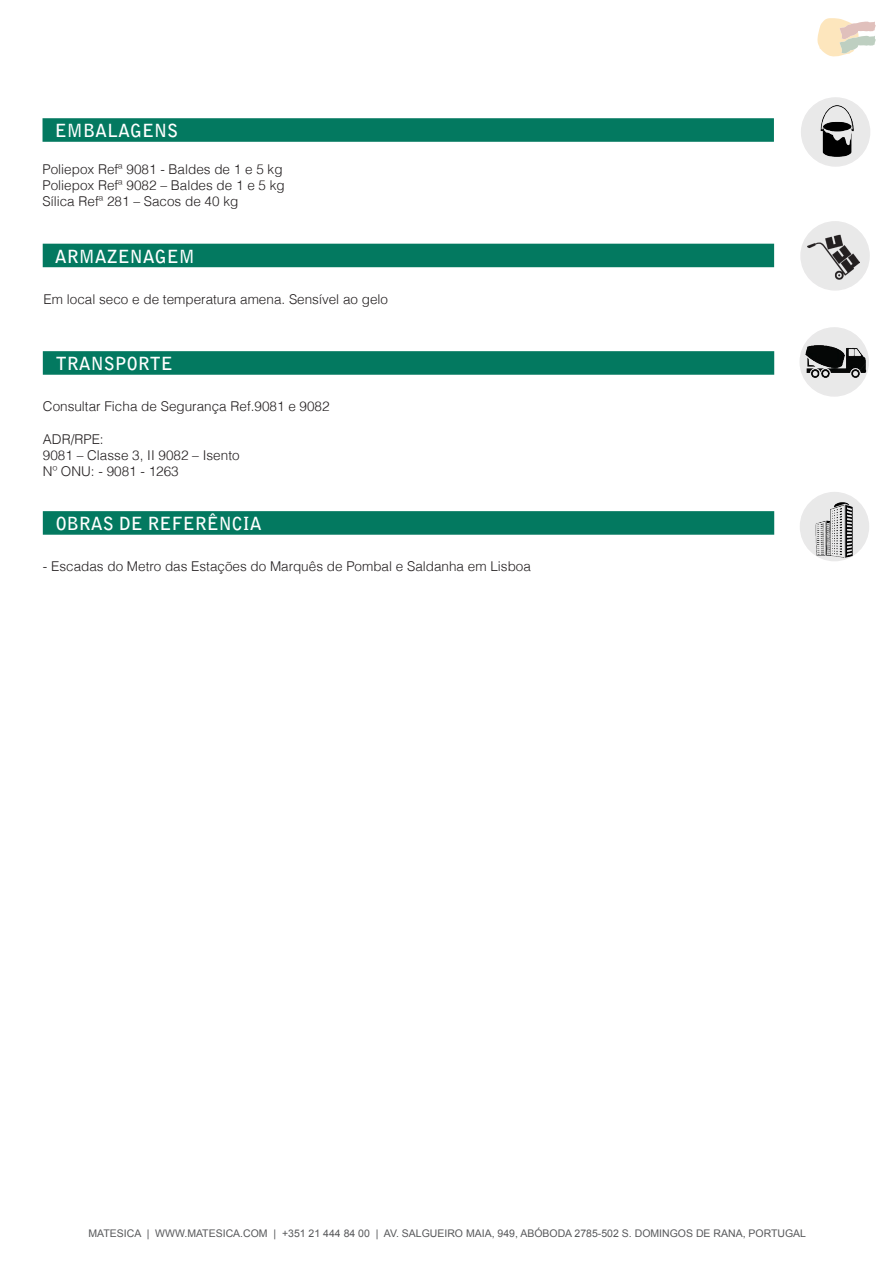
<style>
.page{position:relative;width:893px;height:1263px;background:#fff}
.page>*{position:absolute;margin:0;border:0;box-sizing:border-box;transform-origin:0 0}
.t1{font:700 18px "Bell Gothic Std";color:#fff}
.t2{font:300 13.5px "Helvetica";color:#231f20}
.t3{font:10.5px "Arial";color:#57585a}
</style>
<div class="page">
<svg style="left:817px;top:18px;width:59px;height:39px"></svg>
<div style="left:800px;top:328px;width:68px;height:68px;background:#e9e9e9;border-radius:50%"></div>
<div style="left:799px;top:327px;width:70px;height:70px;border:2px solid #231f20;border-radius:50%"></div>
<img style="left:799px;top:341px;width:70px;height:44px">
<div style="left:800px;top:493px;width:68px;height:68px;background:#e9e9e9;border-radius:50%"></div>
<div style="left:800px;top:492px;width:69px;height:69px;border:2px solid #231f20;border-radius:50%"></div>
<img style="left:811px;top:493px;width:49px;height:68px">
<div style="left:801px;top:222px;width:68px;height:68px;background:#e9e9e9;border-radius:50%"></div>
<div style="left:800px;top:221px;width:70px;height:70px;border:2px solid #231f20;border-radius:50%"></div>
<img style="left:807px;top:231px;width:53px;height:52px">
<div style="left:802px;top:98px;width:68px;height:68px;background:#e9e9e9;border-radius:50%"></div>
<div style="left:801px;top:97px;width:69px;height:70px;border:2px solid #231f20;border-radius:50%"></div>
<img style="left:808px;top:101px;width:54px;height:59px">
<div style="left:43px;top:351px;width:731px;height:24px;background:#037960;border:2px solid #037960"></div>
<div style="left:43px;top:511px;width:731px;height:24px;background:#037960;border:2px solid #037960"></div>
<div style="left:43px;top:244px;width:731px;height:23px;background:#037960"></div>
<div style="left:43px;top:118px;width:731px;height:24px;background:#037960;border:2px solid #037960"></div>
<p class="t1" style="left:55px;top:120px;width:125px">EMBALAGENS</p>
<p class="t2" style="left:43px;top:158px;width:242px">Poliepox Refª 9081 - Baldes de 1 e 5 kg</p>
<p class="t2" style="left:43px;top:174px;width:244px">Poliepox Refª 9082 – Baldes de 1 e 5 kg</p>
<p class="t2" style="left:43px;top:191px;width:197px">Sílica Refª 281 – Sacos de 40 kg</p>
<p class="t1" style="left:55px;top:245px;width:142px">ARMAZENAGEM</p>
<p class="t2" style="left:44px;top:288px;width:346px">Em local seco e de temperatura amena. Sensível ao gelo</p>
<p class="t1" style="left:56px;top:353px;width:119px">TRANSPORTE</p>
<p class="t2" style="left:43px;top:396px;width:288px">Consultar Ficha de Segurança Ref.9081 e 9082</p>
<p class="t2" style="left:43px;top:428px;width:62px">ADR/RPE:</p>
<p class="t2" style="left:43px;top:444px;width:198px">9081 – Classe 3, II 9082 – Isento</p>
<p class="t2" style="left:43px;top:460px;width:137px">Nº ONU: - 9081 - 1263</p>
<p class="t1" style="left:56px;top:513px;width:207px">OBRAS DE REFERÊNCIA</p>
<p class="t2" style="left:43px;top:556px;width:489px">- Escadas do Metro das Estações do Marquês de Pombal e Saldanha em Lisboa</p>
<p class="t3" style="left:89px;top:1226px;width:719px">MATESICA | WWW.MATESICA.COM | +351 21 444 84 00 | AV. SALGUEIRO MAIA, 949, ABÓBODA 2785-502 S. DOMINGOS DE RANA, PORTUGAL</p>
</div>
